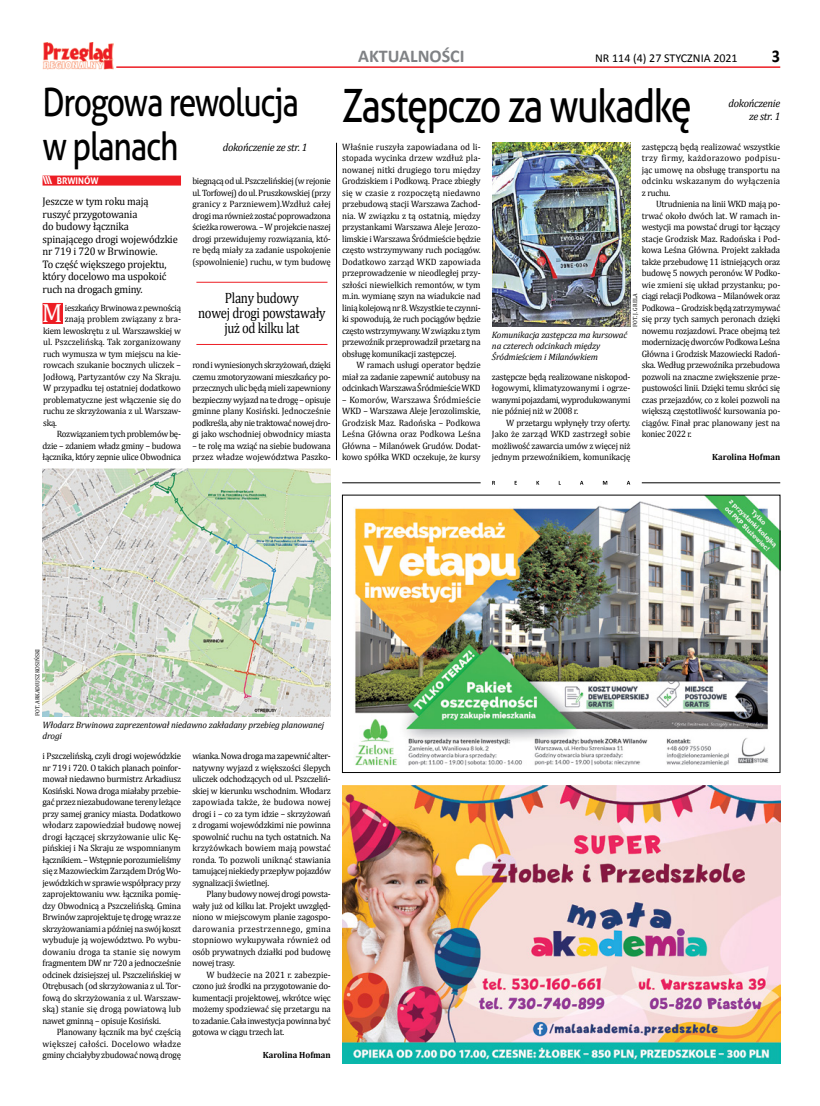
<style>
.page{position:relative;width:820px;height:1106px;background:#fff}
.page>*{position:absolute;margin:0;border:0;box-sizing:border-box;transform-origin:0 0}
.t1{font:46px "Aller";letter-spacing:-.04em;color:#000;scale:.82 1}
.t2{font:39px/44px "Aller";letter-spacing:-.04em;color:#000;scale:.82 1}
.t3{font:26.5px "Cambria";color:#fff;scale:.96 1}
.t4{font:700 18px "Calibri";color:#808285}
.t5{font:700 18px "Calibri";color:#000;scale:.9 1}
.t6{font:15px/15px "Cambria";letter-spacing:-.025em;color:#000;text-align:center;scale:.85 1}
.t7{font:12px "Calibri";color:#000}
.t8{font:11px/12.5px "Cambria";letter-spacing:-.015em;color:#000;scale:.95 1}
.t9{font:italic 11px/12.5px "Cambria";letter-spacing:-.025em;color:#000;text-align:right;scale:.96 1}
.t10{font:9.2px/11.5px "Cambria";letter-spacing:-.02em;color:#000;text-align:justify;scale:.96 1}
.t11{font:italic 9.2px/11px "Cambria";letter-spacing:-.015em;color:#000}
.t12{font:9.2px "Cambria";color:#000;scale:.96 1}
.t13{font:9.2px "Cambria";letter-spacing:.005em;color:#000;scale:.96 1}
.t14{font:700 9.2px "Aller";color:#fff;scale:.96 1}
.t15{font:700 9px "Cambria";color:#000;scale:.96 1}
.t16{font:6px "Cambria";color:#000;scale:.96 1}
.s1{font-size:11px}
</style>
<div class="page">
<hr style="left:116px;top:66px;width:664px;height:2px;background:#ed1d24">
<img style="left:43px;top:42px;width:70px;height:28px">
<img style="left:355px;top:497px;width:423px;height:269px">
<svg style="left:492px;top:481px;width:138px;height:4px"></svg>
<hr style="left:342px;top:482px;width:138px;height:1px;background:#000">
<hr style="left:641px;top:482px;width:139px;height:1px;background:#000">
<img style="left:342px;top:785px;width:438px;height:278px">
<div style="left:43px;top:175px;width:138px;height:10px;background:#ed1d24"></div>
<div style="left:43px;top:303px;width:20px;height:21px;background:#ed1d24"></div>
<img style="left:43px;top:468px;width:288px;height:248px">
<hr style="left:196px;top:282px;width:131px;height:1px;background:#ed1d24">
<hr style="left:196px;top:344px;width:131px;height:1px;background:#ed1d24">
<img style="left:492px;top:143px;width:138px;height:183px">
<hr style="left:336px;top:143px;width:1px;height:317px;background:#000">
<h2 class="t2" style="left:43px;top:80px;width:314px">Drogowa rewolucja w planach</h2>
<p class="t9" style="left:223px;top:140px;width:90px">dokończenie ze str. 1</p>
<p class="t14" style="left:43px;top:175px;width:60px"><span class="s1">\\\</span> BRWINÓW</p>
<p class="t8" style="left:43px;top:195px;width:144px">Jeszcze w tym roku mają ruszyć przygotowania<br>do budowy łącznika spinającego drogi wojewódzkie nr 719 i 720 w Brwinowie.<br>To część większego projektu, który docelowo ma uspokoić ruch na drogach gminy.</p>
<h3 class="t3" style="left:42px;top:297px;width:23px">M</h3>
<p class="t10" style="left:65px;top:302px;width:122px">ieszkańcy Brwinowa z pewnością</p>
<p class="t12" style="left:65px;top:313px;width:122px">znają problem związany z bra-</p>
<p class="t10" style="left:43px;top:325px;width:145px">kiem lewoskrętu z ul. Warszawskiej w</p>
<p class="t13" style="left:43px;top:336px;width:145px">ul. Pszczelińską. Tak zorganizowany</p>
<p class="t10" style="left:43px;top:348px;width:145px">ruch wymusza w tym miejscu na kie-</p>
<p class="t10" style="left:43px;top:359px;width:145px">rowcach szukanie bocznych uliczek –</p>
<p class="t12" style="left:43px;top:371px;width:145px">Jodłową, Partyzantów czy Na Skraju.</p>
<p class="t10" style="left:43px;top:382px;width:145px">W przypadku tej ostatniej dodatkowo</p>
<p class="t10" style="left:43px;top:394px;width:145px">problematyczne jest włączenie się do</p>
<p class="t10" style="left:43px;top:405px;width:145px">ruchu ze skrzyżowania z ul. Warszaw-</p>
<p class="t10" style="left:43px;top:417px;width:16px">ską.</p>
<p class="t10" style="left:57px;top:428px;width:131px">Rozwiązaniem tych problemów bę-</p>
<p class="t10" style="left:43px;top:440px;width:146px">dzie – zdaniem władz gminy – budowa</p>
<p class="t10" style="left:43px;top:451px;width:146px">łącznika, który zepnie ulice Obwodnica</p>
<p class="t10" style="left:192px;top:175px;width:146px">biegnącą od ul. Pszczelińskiej (w rejonie ul. Torfowej) do ul. Pruszkowskiej (przy granicy z Parzniewem).Wzdłuż całej drogi ma również zostać poprowadzona ścieżka rowerowa. – W projekcie naszej drogi przewidujemy rozwiązania, któ&shy;re będą miały za zadanie uspokojenie (spowolnienie) ruchu, w tym budowę</p>
<h3 class="t6" style="left:198px;top:290px;width:151px">Plany budowy<br>nowej drogi powstawały już od kilku lat</h3>
<p class="t10" style="left:192px;top:359px;width:146px">rond i wyniesionych skrzyżowań, dzięki czemu zmotoryzowani mieszkańcy po&shy;przecznych ulic będą mieli zapewniony bezpieczny wyjazd na te drogę – opisuje gminne plany Kosiński. Jednocześnie podkreśla, aby nie traktować nowej dro&shy;gi jako wschodniej obwodnicy miasta</p>
<p class="t10" style="left:192px;top:440px;width:146px">– te rolę ma wziąć na siebie budowana przez władze województwa Paszko-</p>
<h3 class="t4" style="left:358px;top:45px;width:108px">AKTUALNOŚCI</h3>
<h3 class="t7" style="left:595px;top:51px;width:144px">NR 114 (4) 27 STYCZNIA 2021</h3>
<h3 class="t5" style="left:771px;top:45px;width:11px">3</h3>
<h1 class="t1" style="left:342px;top:77px;width:427px">Zastępczo za wukadkę</h1>
<p class="t9" style="left:728px;top:97px;width:55px">dokończenie ze str. 1</p>
<p class="t10" style="left:342px;top:141px;width:146px">Właśnie ruszyła zapowiadana od li&shy;stopada wycinka drzew wzdłuż pla&shy;nowanej nitki drugiego toru między Grodziskiem i Podkową. Prace zbiegły się w czasie z rozpoczętą niedawno przebudową stacji Warszawa Zachod&shy;nia. W związku z tą ostatnią, między przystankami Warszawa Aleje Jerozo&shy;limskie i Warszawa Śródmieście będzie często wstrzymywany ruch pociągów.<br>Dodatkowo zarząd WKD zapowiada przeprowadzenie w nieodległej przy&shy;szłości niewielkich remontów, w tym m.in. wymianę szyn na wiadukcie nad linią kolejową nr 8. Wszystkie te czynni&shy;ki spowodują, że ruch pociągów będzie często wstrzymywany. W związku z tym przewoźnik przeprowadził przetarg na obsługę komunikacji zastępczej.</p>
<p class="t10" style="left:342px;top:359px;width:146px;text-indent:14px">W ramach usługi operator będzie miał za zadanie zapewnić autobusy na odcinkach Warszawa Śródmieście WKD</p>
<p class="t10" style="left:342px;top:394px;width:146px">– Komorów, Warszawa Śródmieście WKD – Warszawa Aleje Jerozolimskie, Grodzisk Maz. Radońska – Podkowa Leśna Główna oraz Podkowa Leśna Główna – Milanówek Grudów. Dodat&shy;kowo spółka WKD oczekuje, że kursy</p>
<p class="t10" style="left:641px;top:141px;width:146px">zastępczą będą realizować wszystkie trzy firmy, każdorazowo podpisu&shy;jąc umowę na obsługę transportu na odcinku wskazanym do wyłączenia z ruchu.</p>
<p class="t10" style="left:641px;top:198px;width:146px;text-indent:14px">Utrudnienia na linii WKD mają po&shy;trwać około dwóch lat. W ramach in&shy;westycji ma powstać drugi tor łączący stacje Grodzisk Maz. Radońska i Pod&shy;kowa Leśna Główna. Projekt zakłada także przebudowę 11 istniejących oraz budowę 5 nowych peronów. W Podko&shy;wie zmieni się układ przystanku; po&shy;ciągi relacji Podkowa – Milanówek oraz Podkowa – Grodzisk będą zatrzymywać się przy tych samych peronach dzięki nowemu rozjazdowi. Prace obejmą też modernizację dworców Podkowa Leśna Główna i Grodzisk Mazowiecki Radoń&shy;ska. Według przewoźnika przebudowa pozwoli na znaczne zwiększenie prze&shy;pustowości linii. Dzięki temu skróci się czas przejazdów, co z kolei pozwoli na większą częstotliwość kursowania po&shy;ciągów. Finał prac planowany jest na koniec 2022 r.</p>
<p class="t15" style="left:712px;top:451px;width:72px">Karolina Hofman</p>
<p class="t16" style="left:631px;top:327px;width:36px;rotate:-90deg">FOT. J. GRELA</p>
<p class="t11" style="left:492px;top:328px;width:137px">Komunikacja zastępcza ma kursować na czterech odcinkach między<br>Śródmieściem i Milanówkiem</p>
<p class="t10" style="left:492px;top:371px;width:146px">zastępcze będą realizowane niskopod&shy;łogowymi, klimatyzowanymi i ogrze&shy;wanymi pojazdami, wyprodukowanymi nie później niż w 2008 r.</p>
<p class="t10" style="left:492px;top:417px;width:146px;text-indent:14px">W przetargu wpłynęły trzy oferty.<br>Jako że zarząd WKD zastrzegł sobie możliwość zawarcia umów z więcej niż jednym przewoźnikiem, komunikację</p>
<p class="t16" style="left:34px;top:716px;width:71px;rotate:-90deg">FOT. ARKADIUSZ KOSIŃSKI</p>
<p class="t11" style="left:43px;top:719px;width:283px">Włodarz Brwinowa zaprezentował niedawno zakładany przebieg planowanej drogi</p>
<p class="t10" style="left:43px;top:750px;width:146px">i Pszczelińską, czyli drogi wojewódzkie nr 719 i 720. O takich planach poinfor&shy;mował niedawno burmistrz Arkadiusz Kosiński. Nowa droga miałaby przebie&shy;gać przez niezabudowane tereny leżące przy samej granicy miasta. Dodatkowo włodarz zapowiedział budowę nowej drogi łączącej skrzyżowanie ulic Kę&shy;pińskiej i Na Skraju ze wspomnianym łącznikiem. – Wstępnie porozumieliśmy się z Mazowieckim Zarządem Dróg Wo&shy;jewódzkich w sprawie współpracy przy zaprojektowaniu ww. łącznika pomię&shy;dzy Obwodnicą a Pszczelińską. Gmina Brwinów zaprojektuje tę drogę wraz ze skrzyżowaniami a później na swój koszt wybuduje ją województwo. Po wybu&shy;dowaniu droga ta stanie się nowym fragmentem DW nr 720 a jednocześnie odcinek dzisiejszej ul. Pszczelińskiej w Otrębusach (od skrzyżowania z ul. Tor&shy;fową do skrzyżowania z ul. Warszaw&shy;ską) stanie się drogą powiatową lub nawet gminną – opisuje Kosiński.</p>
<p class="t10" style="left:43px;top:1026px;width:146px;text-indent:14px">Planowany łącznik ma być częścią większej całości. Docelowo władze gminy chciałyby zbudować nową drogę</p>
<p class="t10" style="left:192px;top:750px;width:146px">wianka. Nowa droga ma zapewnić alter&shy;natywny wyjazd z większości ślepych uliczek odchodzących od ul. Pszczeliń&shy;skiej w kierunku wschodnim. Włodarz zapowiada także, że budowa nowej drogi i – co za tym idzie – skrzyżowań z drogami wojewódzkimi nie powinna spowolnić ruchu na tych ostatnich. Na krzyżówkach bowiem mają powstać ronda. To pozwoli uniknąć stawiania tamującej niekiedy przepływ pojazdów sygnalizacji świetlnej.</p>
<p class="t10" style="left:192px;top:888px;width:146px;text-indent:14px">Plany budowy nowej drogi powsta&shy;wały już od kilku lat. Projekt uwzględ&shy;niono w miejscowym planie zagospo&shy;darowania przestrzennego, gmina stopniowo wykupywała również od osób prywatnych działki pod budowę nowej trasy.</p>
<p class="t10" style="left:192px;top:969px;width:146px;text-indent:14px">W budżecie na 2021 r. zabezpie&shy;czono już środki na przygotowanie do&shy;kumentacji projektowej, wkrótce więc możemy spodziewać się przetargu na to zadanie. Cała inwestycja powinna być gotowa w ciągu trzech lat.</p>
<p class="t15" style="left:263px;top:1049px;width:72px">Karolina Hofman</p>
</div>
